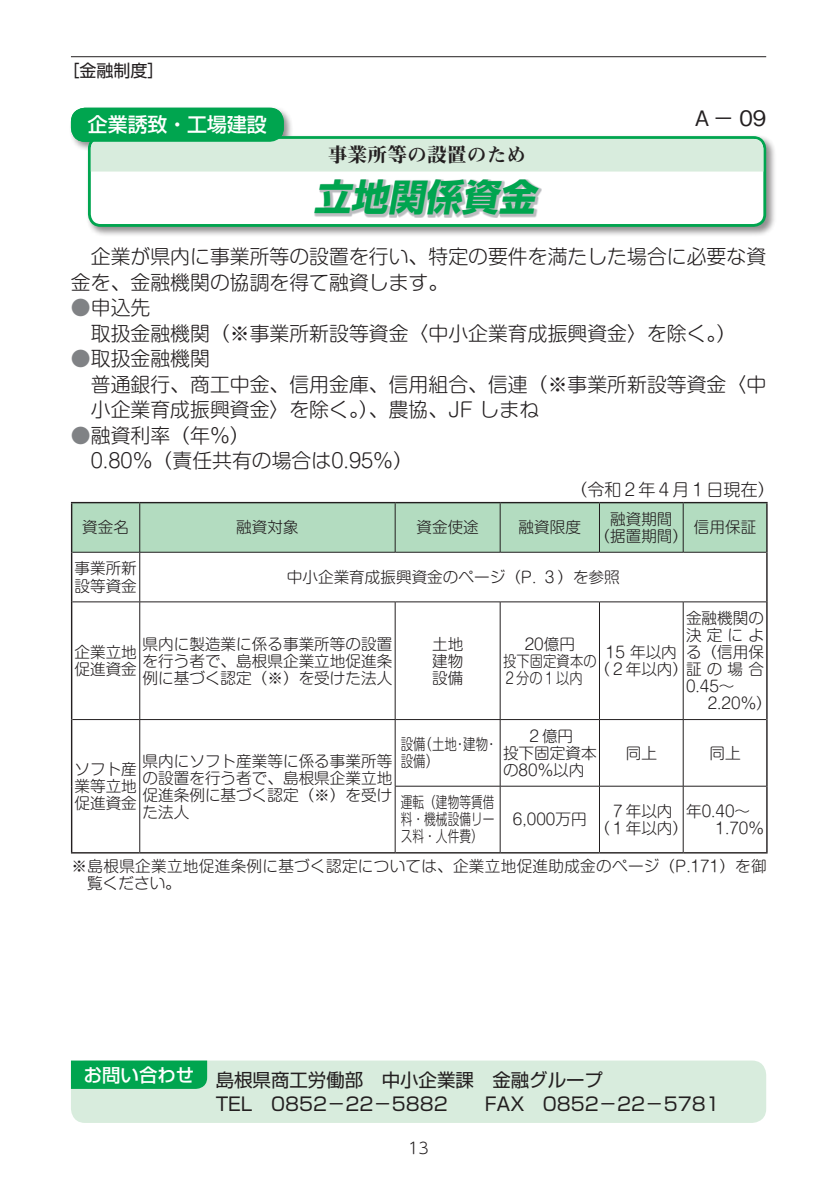
<style>
.page{position:relative;width:840px;height:1191px;background:#fff}
.page>*{position:absolute;margin:0;border:0;box-sizing:border-box;transform-origin:0 0}
.t1{font:italic 700 36.8px "Shin Go Pro";color:#00a54f}
.t2{font:500 21.2px "Gothic BBB Pro";color:#231f20}
.t3{font:300 19.8px/25.6px "Shin M Go Pro";color:#231f20}
.t4{font:19.8px "Midashi Min Pro MA31";color:#231f20}
.t5{font:500 19.8px "Shin Go Pro";color:#fff}
.t6{font:18.4px/24.2px "Shin Go Pro";color:#231f20}
.t7{font:300 17px "Shin M Go Pro";color:#231f20}
.t8{font:17px "UD Shin Go Pro";color:#231f20}
.t9{font:300 15.6px/17px "Shin M Go Pro";color:#231f20}
.t10{font:300 15.6px/17px "Shin M Go Pro";letter-spacing:.02em;color:#231f20}
.t11{font:300 15.6px/17px "Shin M Go Pro";color:#231f20;text-align:justify;scale:.75 1}
.t12{font:300 15.6px/17px "Shin M Go Pro";color:#231f20;scale:.8 1}
.t13{font:300 15.6px "UD Shin M Go Pro";color:#231f20}
.s1{color:#808285}
</style>
<div class="page">
<div style="left:72px;top:503px;width:693px;height:49px;background:#b3dcc0"></div>
<hr style="left:139px;top:503px;width:1px;height:49px;background:#231f20">
<hr style="left:394px;top:503px;width:1px;height:49px;background:#231f20">
<hr style="left:499px;top:503px;width:1px;height:49px;background:#231f20">
<hr style="left:598px;top:503px;width:1px;height:49px;background:#231f20">
<hr style="left:682px;top:503px;width:1px;height:49px;background:#231f20">
<hr style="left:72px;top:552px;width:68px;height:1px;background:#231f20">
<hr style="left:140px;top:552px;width:255px;height:1px;background:#231f20">
<hr style="left:139px;top:552px;width:1px;height:49px;background:#231f20">
<hr style="left:395px;top:552px;width:105px;height:1px;background:#231f20">
<hr style="left:500px;top:552px;width:99px;height:1px;background:#231f20">
<hr style="left:599px;top:552px;width:83px;height:1px;background:#231f20">
<hr style="left:682px;top:552px;width:83px;height:1px;background:#231f20">
<hr style="left:72px;top:601px;width:68px;height:1px;background:#231f20">
<hr style="left:140px;top:601px;width:255px;height:1px;background:#231f20">
<hr style="left:139px;top:602px;width:1px;height:117px;background:#231f20">
<hr style="left:395px;top:601px;width:105px;height:1px;background:#231f20">
<hr style="left:394px;top:602px;width:1px;height:117px;background:#231f20">
<hr style="left:500px;top:601px;width:99px;height:1px;background:#231f20">
<hr style="left:499px;top:602px;width:1px;height:117px;background:#231f20">
<hr style="left:599px;top:601px;width:83px;height:1px;background:#231f20">
<hr style="left:598px;top:602px;width:1px;height:117px;background:#231f20">
<hr style="left:682px;top:601px;width:83px;height:1px;background:#231f20">
<hr style="left:682px;top:602px;width:1px;height:117px;background:#231f20">
<hr style="left:72px;top:719px;width:68px;height:1px;background:#231f20">
<hr style="left:140px;top:719px;width:255px;height:1px;background:#231f20">
<hr style="left:139px;top:720px;width:1px;height:66px;background:#231f20">
<hr style="left:395px;top:719px;width:105px;height:1px;background:#231f20">
<hr style="left:394px;top:720px;width:1px;height:66px;background:#231f20">
<hr style="left:500px;top:719px;width:99px;height:1px;background:#231f20">
<hr style="left:499px;top:720px;width:1px;height:66px;background:#231f20">
<hr style="left:599px;top:719px;width:83px;height:1px;background:#231f20">
<hr style="left:598px;top:720px;width:1px;height:66px;background:#231f20">
<hr style="left:682px;top:719px;width:83px;height:1px;background:#231f20">
<hr style="left:682px;top:720px;width:1px;height:66px;background:#231f20">
<hr style="left:139px;top:786px;width:1px;height:66px;background:#231f20">
<hr style="left:394px;top:786px;width:106px;height:1px;background:#231f20">
<hr style="left:394px;top:786px;width:1px;height:66px;background:#231f20">
<hr style="left:500px;top:786px;width:99px;height:1px;background:#231f20">
<hr style="left:499px;top:786px;width:1px;height:66px;background:#231f20">
<hr style="left:599px;top:786px;width:83px;height:1px;background:#231f20">
<hr style="left:598px;top:786px;width:1px;height:66px;background:#231f20">
<hr style="left:682px;top:786px;width:83px;height:1px;background:#231f20">
<hr style="left:682px;top:786px;width:1px;height:66px;background:#231f20">
<hr style="left:71px;top:502px;width:69px;height:1px;background:#231f20">
<hr style="left:71px;top:503px;width:1px;height:49px;background:#231f20">
<hr style="left:140px;top:502px;width:255px;height:1px;background:#231f20">
<hr style="left:395px;top:502px;width:105px;height:1px;background:#231f20">
<hr style="left:500px;top:502px;width:99px;height:1px;background:#231f20">
<hr style="left:599px;top:502px;width:83px;height:1px;background:#231f20">
<hr style="left:682px;top:502px;width:85px;height:1px;background:#231f20">
<hr style="left:765px;top:503px;width:2px;height:49px;background:#231f20">
<hr style="left:71px;top:552px;width:1px;height:50px;background:#231f20">
<hr style="left:765px;top:552px;width:2px;height:50px;background:#231f20">
<hr style="left:71px;top:602px;width:1px;height:117px;background:#231f20">
<hr style="left:765px;top:602px;width:2px;height:117px;background:#231f20">
<hr style="left:71px;top:719px;width:1px;height:67px;background:#231f20">
<hr style="left:765px;top:719px;width:2px;height:67px;background:#231f20">
<hr style="left:71px;top:786px;width:1px;height:66px;background:#231f20">
<hr style="left:765px;top:786px;width:2px;height:66px;background:#231f20">
<hr style="left:71px;top:852px;width:69px;height:1px;background:#231f20">
<hr style="left:140px;top:852px;width:255px;height:1px;background:#231f20">
<hr style="left:395px;top:852px;width:105px;height:1px;background:#231f20">
<hr style="left:500px;top:852px;width:99px;height:1px;background:#231f20">
<hr style="left:599px;top:852px;width:83px;height:1px;background:#231f20">
<hr style="left:682px;top:852px;width:85px;height:1px;background:#231f20">
<div style="left:71px;top:1060px;width:694px;height:63px;background:#d8ecdd;border-radius:14px"></div>
<svg style="left:71px;top:1060px;width:136px;height:29px;background:#06a753"></svg>
<hr style="left:71px;top:56px;width:694px;height:1px;background:#231f20">
<div style="left:69px;top:105px;width:225px;height:47px;background:#231f20;opacity:.5"></div>
<div style="left:86px;top:134px;width:689px;height:103px;background:#231f20;opacity:.5"></div>
<div style="left:89px;top:137px;width:675px;height:88px;background:#fff;border-radius:11px"></div>
<div style="left:88px;top:136px;width:677px;height:91px;border:3px solid #00a54f;border-radius:11px"></div>
<div style="left:91px;top:139px;width:672px;height:32px;background:#d8ecdd"></div>
<svg style="left:314px;top:179px;width:227px;height:38px;fill:#bcbdc0"></svg>
<div style="left:71px;top:108px;width:212px;height:34px;background:#00a54f;border-radius:14px"></div>
<p class="t8" style="left:62px;top:57px;width:104px">［金融制度］</p>
<p class="t5" style="left:88px;top:108px;width:180px">企業誘致・工場建設</p>
<p class="t4" style="left:327px;top:140px;width:200px">事業所等の設置のため</p>
<h1 class="t1" style="left:314px;top:168px;width:232px">立地関係資金</h1>
<h2 class="t2" style="left:691px;top:101px;width:76px">Ａ－ 09</h2>
<p class="t3" style="left:71px;top:241px;width:696px">　企業が県内に事業所等の設置を行い、特定の要件を満たした場合に必要な資金を、金融機関の協調を得て融資します。</p>
<p class="t3" style="left:91px;top:293px;width:646px;text-indent:-20px"><span class="s1">●</span>申込先<br>取扱金融機関（※事業所新設等資金〈中小企業育成振興資金〉を除く。）</p>
<p class="t3" style="left:91px;top:344px;width:676px;text-indent:-20px"><span class="s1">●</span>取扱金融機関<br>普通銀行、商工中金、信用金庫、信用組合、信連（※事業所新設等資金〈中小企業育成振興資金〉を除く。）、農協、JF しまね</p>
<p class="t3" style="left:91px;top:420px;width:323px;text-indent:-20px"><span class="s1">●</span>融資利率（年％）<br>0.80％（責任共有の場合は0.95％）</p>
<p class="t7" style="left:570px;top:475px;width:206px">（令和２年４月１日現在）</p>
<p class="t9" style="left:82px;top:517px;width:48px">資金名</p>
<p class="t9" style="left:236px;top:517px;width:64px">融資対象</p>
<p class="t9" style="left:416px;top:517px;width:64px">資金使途</p>
<p class="t9" style="left:518px;top:517px;width:64px">融資限度</p>
<p class="t9" style="left:594px;top:508px;width:95px;text-align:center">融資期間<br>（据置期間）</p>
<p class="t9" style="left:693px;top:517px;width:64px">信用保証</p>
<p class="t9" style="left:74px;top:558px;width:64px">事業所新設等資金</p>
<p class="t9" style="left:287px;top:567px;width:334px">中小企業育成振興資金のページ（P. ３）を参照</p>
<p class="t9" style="left:685px;top:608px;width:79px;text-align:justify">金融機関の決定による（信用保</p>
<p class="t9" style="left:707px;top:676px;width:66px;text-indent:-22px">0.45～<br>2.20％）</p>
<p class="t9" style="left:74px;top:642px;width:64px">企業立地促進資金</p>
<p class="t9" style="left:142px;top:633px;width:251px;text-align:justify">県内に製造業に係る事業所等の設置を行う者で、島根県企業立地促進条例に基づく認定（※）を受けた法人</p>
<p class="t9" style="left:432px;top:633px;width:33px;text-align:justify">土地建物設備</p>
<p class="t9" style="left:502px;top:633px;width:95px;text-indent:22px">20億円<br>投下固定資本の<br>２分の１以内</p>
<p class="t9" style="left:594px;top:642px;width:171px;text-indent:11px">15 年以内<br>（２年以内）証の場合</p>
<p class="t12" style="left:400px;top:734px;width:122px">設備（土地・建物・設備）</p>
<p class="t9" style="left:502px;top:725px;width:95px;text-indent:23px">２億円<br>投下固定資本の80％以内</p>
<p class="t9" style="left:625px;top:742px;width:33px">同上</p>
<p class="t9" style="left:709px;top:742px;width:33px">同上</p>
<p class="t9" style="left:74px;top:759px;width:64px;text-align:justify">ソフト産業等立地促進資金</p>
<p class="t9" style="left:142px;top:750px;width:251px;text-align:justify">県内にソフト産業等に係る事業所等の設置を行う者で、島根県企業立地促進条例に基づく認定（※）を受けた法人</p>
<p class="t11" style="left:400px;top:792px;width:126px">運転（建物等賃借料・機械設備リース料・人件費）</p>
<p class="t9" style="left:512px;top:809px;width:75px">6,000万円</p>
<p class="t9" style="left:594px;top:800px;width:95px;text-align:center">７年以内<br>（１年以内）</p>
<p class="t9" style="left:715px;top:800px;width:50px;text-indent:-29px">年0.40～<br>1.70％</p>
<p class="t10" style="left:87px;top:856px;width:680px;text-indent:-16px">※島根県企業立地促進条例に基づく認定については、企業立地促進助成金のページ（P.171）を御覧ください。</p>
<p class="t6" style="left:215px;top:1065px;width:505px;text-indent:-132px"><sup>お問い合わせ</sup> 島根県商工労働部　中小企業課　金融グループ<br>TEL　0852－22－5882　　FAX　0852－22－5781</p>
<p class="t13" style="left:408px;top:1135px;width:22px">13</p>
</div>
